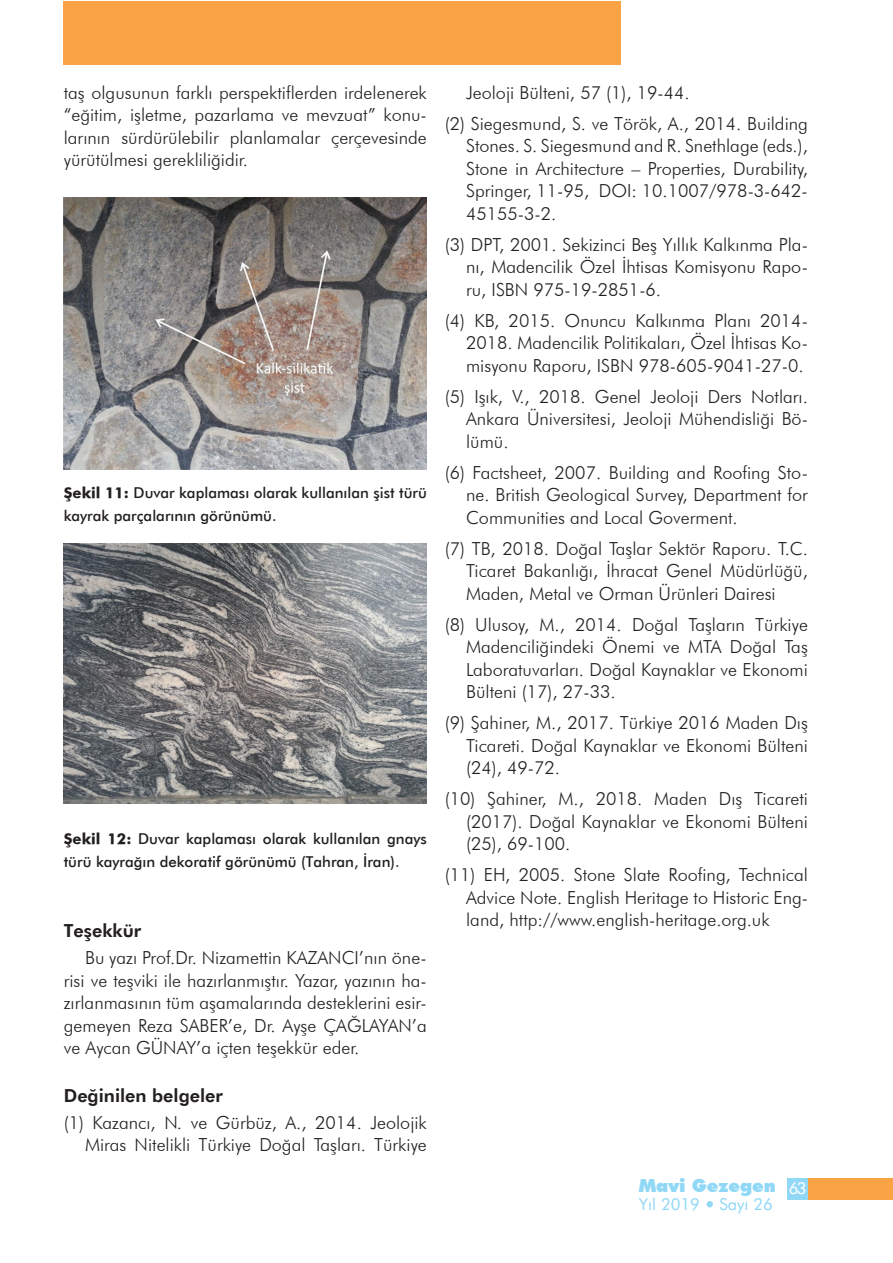
<style>
.page{position:relative;width:893px;height:1263px;background:#fff}
.page>*{position:absolute;margin:0;border:0;box-sizing:border-box;transform-origin:0 0}
.t1{font:300 18px/22.5px "Futura BT";color:#231f20;text-align:justify}
.t2{font:800 18px "Futura BT";color:#231f20}
.t3{font:900 18px "Futura BT";color:#91d8f7}
.t4{font:16.5px "Futura BT";color:#91d8f7}
.t5{font:16.5px "Futura BT";color:#fff}
.t6{font:500 15px/22.5px "Futura BT";color:#231f20}
.s1{font-family:"Futura Md BT Bold";font-weight:400}
</style>
<div class="page">
<div style="left:64px;top:1px;width:557px;height:64px;background:#f9a344"></div>
<div style="left:787px;top:1178px;width:63px;height:21px;background:#91d8f7"></div>
<div style="left:808px;top:1178px;width:85px;height:21px;background:#f9a344"></div>
<svg style="left:707px;top:1201px;width:6px;height:6px"></svg>
<img style="left:64px;top:197px;width:363px;height:273px">
<img style="left:64px;top:543px;width:363px;height:260px">
<p class="t1" style="left:64px;top:81px;width:365px">taş olgusunun farklı perspektiflerden irdelenerek “eğitim, işletme, pazarlama ve mevzuat” konu&shy;larının sürdürülebilir planlamalar çerçevesinde yürütülmesi gerekliliğidir.</p>
<p class="t6" style="left:64px;top:482px;width:365px"><span class="s1">Şekil 11:</span> Duvar kaplaması olarak kullanılan şist türü kayrak parçalarının görünümü.</p>
<p class="t6" style="left:64px;top:828px;width:365px"><span class="s1">Şekil 12:</span> Duvar kaplaması olarak kullanılan gnays türü kayrağın dekoratif görünümü (Tahran, İran).</p>
<p class="t2" style="left:64px;top:920px;width:79px">Teşekkür</p>
<p class="t1" style="left:64px;top:946px;width:365px;text-indent:21px">Bu yazı Prof.Dr. Nizamettin KAZANCI’nın öne&shy;risi ve teşviki ile hazırlanmıştır. Yazar, yazının ha&shy;zırlanmasının tüm aşamalarında desteklerini esir&shy;gemeyen Reza SABER’e, Dr. Ayşe ÇAĞLAYAN’a ve Aycan GÜNAY’a içten teşekkür eder.</p>
<p class="t2" style="left:64px;top:1085px;width:161px">Değinilen belgeler</p>
<p class="t1" style="left:64px;top:1111px;width:365px;text-align:right">(1) Kazancı, N. ve Gürbüz, A., 2014. Jeolojik<br>Miras Nitelikli Türkiye Doğal Taşları. Türkiye</p>
<p class="t1" style="left:445px;top:77px;width:365px;line-height:31px;text-indent:21px">Jeoloji Bülteni, 57 (1), 19-44.<br>(2) Siegesmund, S. ve Török, A., 2014. Building</p>
<p class="t1" style="left:466px;top:134px;width:343px">Stones. S. Siegesmund and R. Snethlage (eds.), Stone in Architecture – Properties, Durability, Springer, 11-95, DOI: 10.1007/978-3-642- 45155-3-2.</p>
<p class="t1" style="left:466px;top:233px;width:343px;text-indent:-21px">(3) DPT, 2001. Sekizinci Beş Yıllık Kalkınma Pla&shy;nı, Madencilik Özel İhtisas Komisyonu Rapo&shy;ru, ISBN 975-19-2851-6.</p>
<p class="t1" style="left:466px;top:309px;width:343px;text-indent:-21px">(4) KB, 2015. Onuncu Kalkınma Planı 2014- 2018. Madencilik Politikaları, Özel İhtisas Ko&shy;misyonu Raporu, ISBN 978-605-9041-27-0.</p>
<p class="t1" style="left:466px;top:385px;width:343px;text-indent:-21px">(5) Işık, V., 2018. Genel Jeoloji Ders Notları.<br>Ankara Üniversitesi, Jeoloji Mühendisliği Bö&shy;lümü.</p>
<p class="t1" style="left:466px;top:461px;width:343px;text-indent:-21px">(6) Factsheet, 2007. Building and Roofing Sto&shy;ne. British Geological Survey, Department for Communities and Local Goverment.</p>
<p class="t1" style="left:466px;top:537px;width:343px;text-indent:-21px">(7) TB, 2018. Doğal Taşlar Sektör Raporu. T.C.<br>Ticaret Bakanlığı, İhracat Genel Müdürlüğü, Maden, Metal ve Orman Ürünleri Dairesi</p>
<p class="t1" style="left:466px;top:613px;width:343px;text-indent:-21px">(8) Ulusoy, M., 2014. Doğal Taşların Türkiye Madenciliğindeki Önemi ve MTA Doğal Taş Laboratuvarları. Doğal Kaynaklar ve Ekonomi Bülteni (17), 27-33.</p>
<p class="t1" style="left:466px;top:711px;width:343px;text-indent:-21px">(9) Şahiner, M., 2017. Türkiye 2016 Maden Dış Ticareti. Doğal Kaynaklar ve Ekonomi Bülteni (24), 49-72.</p>
<p class="t1" style="left:466px;top:787px;width:343px;text-indent:-21px">(10) Şahiner, M., 2018. Maden Dış Ticareti (2017). Doğal Kaynaklar ve Ekonomi Bülteni (25), 69-100.</p>
<p class="t1" style="left:466px;top:863px;width:343px;text-indent:-21px">(11) EH, 2005. Stone Slate Roofing, Technical Advice Note. English Heritage to Historic Eng&shy;land, http://www.english-heritage.org.uk</p>
<p class="t3" style="left:639px;top:1174px;width:139px">Mavi Gezegen</p>
<p class="t4" style="left:639px;top:1194px;width:136px">Yıl 2019 Sayı 26</p>
<p class="t5" style="left:789px;top:1178px;width:19px">63</p>
</div>
